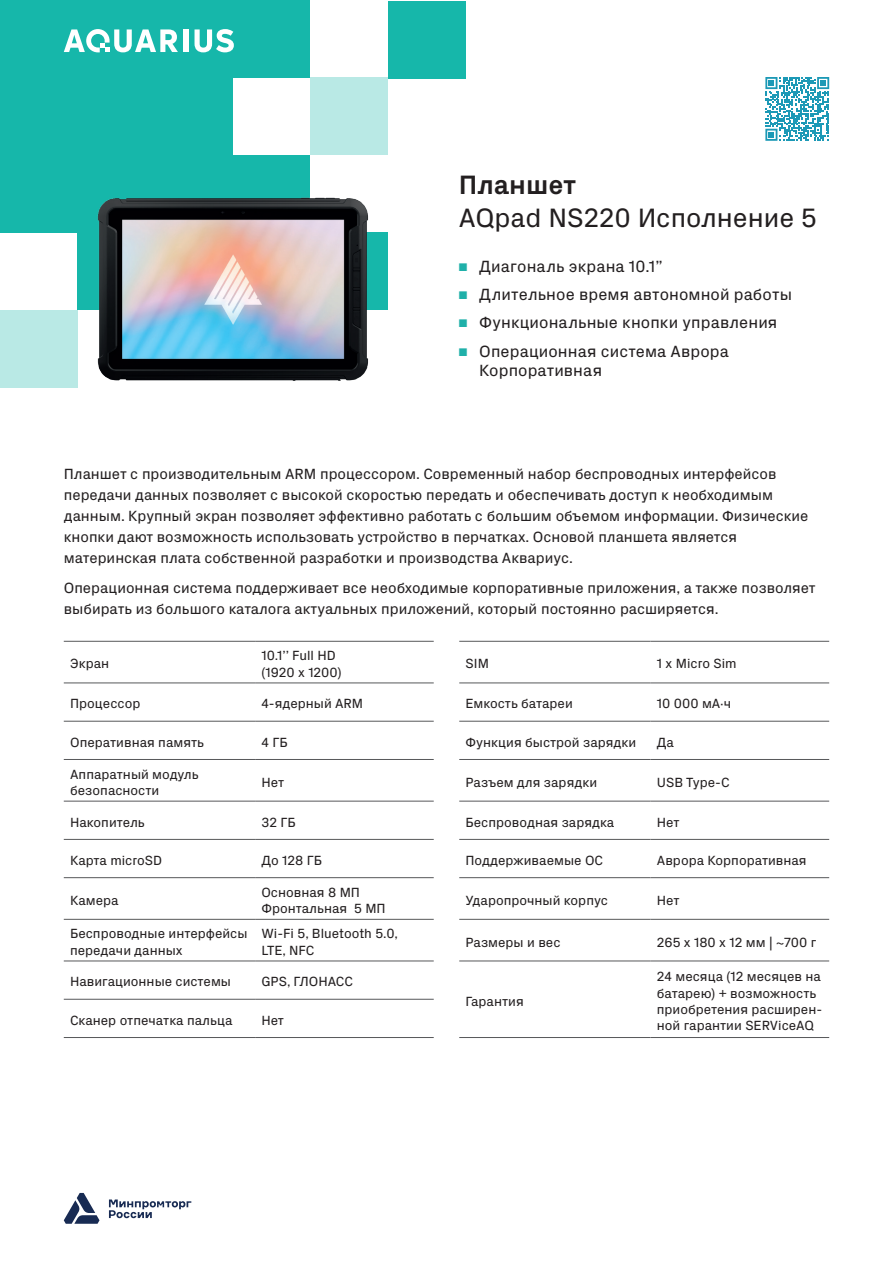
<style>
.page{position:relative;width:893px;height:1263px;background:#fff}
.page>*{position:absolute;margin:0;border:0;box-sizing:border-box;transform-origin:0 0}
.t1{font:27px "Px Grotesk Pan";color:#231f20}
.t2{font:700 27px "Px Grotesk Pan";color:#231f20}
.t3{font:16.5px/19.8px "Px Grotesk Pan";letter-spacing:.005em;color:#231f20}
.t4{font:15px/21px "Px Grotesk Pan";color:#231f20}
.t5{font:13.5px/16.2px "Px Grotesk Pan";color:#231f20}
.s1{font-family:"Arial";color:#1fb0a9}
</style>
<div class="page">
<div style="left:0;top:0;width:78px;height:78px;background:#16b7aa"></div>
<div style="left:78px;top:0;width:77px;height:78px;background:#16b7aa"></div>
<div style="left:155px;top:0;width:78px;height:78px;background:#16b7aa"></div>
<div style="left:0;top:78px;width:78px;height:77px;background:#16b7aa"></div>
<div style="left:78px;top:78px;width:77px;height:77px;background:#16b7aa"></div>
<div style="left:155px;top:78px;width:78px;height:77px;background:#16b7aa"></div>
<div style="left:0;top:155px;width:78px;height:78px;background:#16b7aa"></div>
<div style="left:78px;top:155px;width:77px;height:78px;background:#16b7aa"></div>
<div style="left:155px;top:155px;width:78px;height:78px;background:#16b7aa"></div>
<div style="left:78px;top:233px;width:77px;height:77px;background:#16b7aa"></div>
<div style="left:233px;top:155px;width:77px;height:78px;background:#16b7aa"></div>
<div style="left:233px;top:0;width:77px;height:78px;background:#16b7aa"></div>
<div style="left:310px;top:78px;width:78px;height:77px;background:#b9e9e5"></div>
<div style="left:183px;top:29px;width:5px;height:23px;background:#fff"></div>
<svg style="left:195px;top:29px;width:39px;height:23px"></svg>
<svg style="left:64px;top:29px;width:114px;height:23px"></svg>
<svg style="left:64px;top:1193px;width:36px;height:31px"></svg>
<svg style="left:109px;top:1199px;width:82px;height:19px"></svg>
<div style="left:0;top:310px;width:78px;height:78px;background:#b9e9e5"></div>
<div style="left:388px;top:1px;width:77px;height:77px;background:#16b7aa"></div>
<svg style="left:64px;top:683px;width:765px;height:316px"></svg>
<hr style="left:64px;top:641px;width:191px;height:1px;background:#57585a">
<hr style="left:255px;top:641px;width:179px;height:1px;background:#57585a">
<hr style="left:459px;top:641px;width:192px;height:1px;background:#57585a">
<hr style="left:651px;top:641px;width:178px;height:1px;background:#57585a">
<hr style="left:64px;top:682px;width:191px;height:1px;background:#57585a">
<hr style="left:255px;top:682px;width:179px;height:1px;background:#57585a">
<hr style="left:459px;top:682px;width:192px;height:1px;background:#57585a">
<hr style="left:651px;top:682px;width:178px;height:1px;background:#57585a">
<hr style="left:64px;top:721px;width:191px;height:1px;background:#57585a">
<hr style="left:255px;top:721px;width:179px;height:1px;background:#57585a">
<hr style="left:459px;top:721px;width:192px;height:1px;background:#57585a">
<hr style="left:651px;top:721px;width:178px;height:1px;background:#57585a">
<hr style="left:64px;top:759px;width:191px;height:1px;background:#57585a">
<hr style="left:255px;top:759px;width:179px;height:1px;background:#57585a">
<hr style="left:459px;top:759px;width:192px;height:1px;background:#57585a">
<hr style="left:651px;top:759px;width:178px;height:1px;background:#57585a">
<hr style="left:64px;top:801px;width:191px;height:1px;background:#57585a">
<hr style="left:255px;top:801px;width:179px;height:1px;background:#57585a">
<hr style="left:459px;top:801px;width:192px;height:1px;background:#57585a">
<hr style="left:651px;top:801px;width:178px;height:1px;background:#57585a">
<hr style="left:64px;top:839px;width:191px;height:1px;background:#57585a">
<hr style="left:255px;top:839px;width:179px;height:1px;background:#57585a">
<hr style="left:459px;top:839px;width:192px;height:1px;background:#57585a">
<hr style="left:651px;top:839px;width:178px;height:1px;background:#57585a">
<hr style="left:64px;top:877px;width:191px;height:1px;background:#57585a">
<hr style="left:255px;top:877px;width:179px;height:1px;background:#57585a">
<hr style="left:459px;top:877px;width:192px;height:1px;background:#57585a">
<hr style="left:651px;top:877px;width:178px;height:1px;background:#57585a">
<hr style="left:64px;top:919px;width:191px;height:1px;background:#57585a">
<hr style="left:255px;top:919px;width:179px;height:1px;background:#57585a">
<hr style="left:459px;top:919px;width:192px;height:1px;background:#57585a">
<hr style="left:651px;top:919px;width:178px;height:1px;background:#57585a">
<hr style="left:64px;top:960px;width:191px;height:1px;background:#57585a">
<hr style="left:255px;top:960px;width:179px;height:1px;background:#57585a">
<hr style="left:459px;top:960px;width:192px;height:1px;background:#57585a">
<hr style="left:651px;top:960px;width:178px;height:1px;background:#57585a">
<hr style="left:64px;top:999px;width:191px;height:1px;background:#57585a">
<hr style="left:255px;top:999px;width:179px;height:1px;background:#57585a">
<hr style="left:64px;top:1037px;width:191px;height:1px;background:#57585a">
<hr style="left:255px;top:1037px;width:179px;height:1px;background:#57585a">
<hr style="left:459px;top:1037px;width:192px;height:1px;background:#57585a">
<hr style="left:651px;top:1037px;width:178px;height:1px;background:#57585a">
<img style="left:97px;top:197px;width:291px;height:184px">
<svg style="left:765px;top:77px;width:64px;height:64px"></svg>
<h1 class="t2" style="left:459px;top:166px;width:119px">Планшет</h1>
<h1 class="t1" style="left:459px;top:199px;width:360px">AQpad NS220 Исполнение 5</h1>
<p class="t3" style="left:458px;top:255px;width:206px"><span class="s1">■</span> Диагональ экрана 10.1”</p>
<p class="t3" style="left:458px;top:284px;width:335px"><span class="s1">■</span> Длительное время автономной работы</p>
<p class="t3" style="left:458px;top:312px;width:321px"><span class="s1">■</span> Функциональные кнопки управления</p>
<p class="t3" style="left:479px;top:340px;width:251px;text-indent:-21px"><span class="s1">■</span> Операционная система Аврора<br>Корпоративная</p>
<p class="t4" style="left:64px;top:463px;width:746px">Планшет с производительным ARM процессором. Современный набор беспроводных интерфейсов передачи данных позволяет с высокой скоростью передать и обеспечивать доступ к необходимым данным. Крупный экран позволяет эффективно работать с большим объемом информации. Физические кнопки дают возможность использовать устройство в перчатках. Основой планшета является материнская плата собственной разработки и производства Аквариус.</p>
<p class="t4" style="left:64px;top:577px;width:753px">Операционная система поддерживает все необходимые корпоративные приложения, а также позволяет выбирать из большого каталога актуальных приложений, который постоянно расширяется.</p>
<p class="t5" style="left:70px;top:655px;width:41px">Экран</p>
<p class="t5" style="left:261px;top:647px;width:81px">10.1’’ Full HD (1920 x 1200)</p>
<p class="t5" style="left:466px;top:655px;width:25px">SIM</p>
<p class="t5" style="left:657px;top:655px;width:81px">1 x Micro Sim</p>
<p class="t5" style="left:70px;top:695px;width:72px">Процессор</p>
<p class="t5" style="left:261px;top:695px;width:103px">4-ядерный ARM</p>
<p class="t5" style="left:466px;top:695px;width:109px">Емкость батареи</p>
<p class="t5" style="left:657px;top:695px;width:76px">10 000 мА·ч</p>
<p class="t5" style="left:70px;top:733px;width:136px">Оперативная память</p>
<p class="t5" style="left:261px;top:733px;width:28px">4 ГБ</p>
<p class="t5" style="left:466px;top:733px;width:172px">Функция быстрой зарядки</p>
<p class="t5" style="left:657px;top:733px;width:19px">Да</p>
<p class="t5" style="left:70px;top:765px;width:130px">Аппаратный модуль безопасности</p>
<p class="t5" style="left:261px;top:773px;width:24px">Нет</p>
<p class="t5" style="left:466px;top:773px;width:133px">Разъем для зарядки</p>
<p class="t5" style="left:657px;top:773px;width:74px">USB Type-C</p>
<p class="t5" style="left:70px;top:813px;width:76px">Накопитель</p>
<p class="t5" style="left:261px;top:813px;width:36px">32 ГБ</p>
<p class="t5" style="left:466px;top:813px;width:150px">Беспроводная зарядка</p>
<p class="t5" style="left:657px;top:813px;width:24px">Нет</p>
<p class="t5" style="left:70px;top:851px;width:94px">Карта microSD</p>
<p class="t5" style="left:261px;top:851px;width:62px">До 128 ГБ</p>
<p class="t5" style="left:466px;top:851px;width:139px">Поддерживаемые ОС</p>
<p class="t5" style="left:657px;top:851px;width:151px">Аврора Корпоративная</p>
<p class="t5" style="left:70px;top:891px;width:50px">Камера</p>
<p class="t5" style="left:261px;top:883px;width:126px">Основная 8 МП<br>Фронтальная 5 МП</p>
<p class="t5" style="left:466px;top:891px;width:144px">Ударопрочный корпус</p>
<p class="t5" style="left:657px;top:891px;width:24px">Нет</p>
<p class="t5" style="left:70px;top:925px;width:179px">Беспроводные интерфейсы передачи данных</p>
<p class="t5" style="left:261px;top:925px;width:138px">Wi-Fi 5, Bluetooth 5.0,<br>LTE, NFC</p>
<p class="t5" style="left:465px;top:933px;width:97px">Размеры и вес</p>
<p class="t5" style="left:657px;top:933px;width:161px">265 х 180 х 12 мм | ~700 г</p>
<p class="t5" style="left:70px;top:973px;width:162px">Навигационные системы</p>
<p class="t5" style="left:261px;top:973px;width:93px">GPS, ГЛОНАСС</p>
<p class="t5" style="left:465px;top:992px;width:60px">Гарантия</p>
<p class="t5" style="left:657px;top:968px;width:167px">24 месяца (12 месяцев на батарею) + возможность приобретения расширен&shy;ной гарантии SERViceAQ</p>
<p class="t5" style="left:70px;top:1011px;width:164px">Сканер отпечатка пальца</p>
<p class="t5" style="left:261px;top:1011px;width:24px">Нет</p>
</div>
